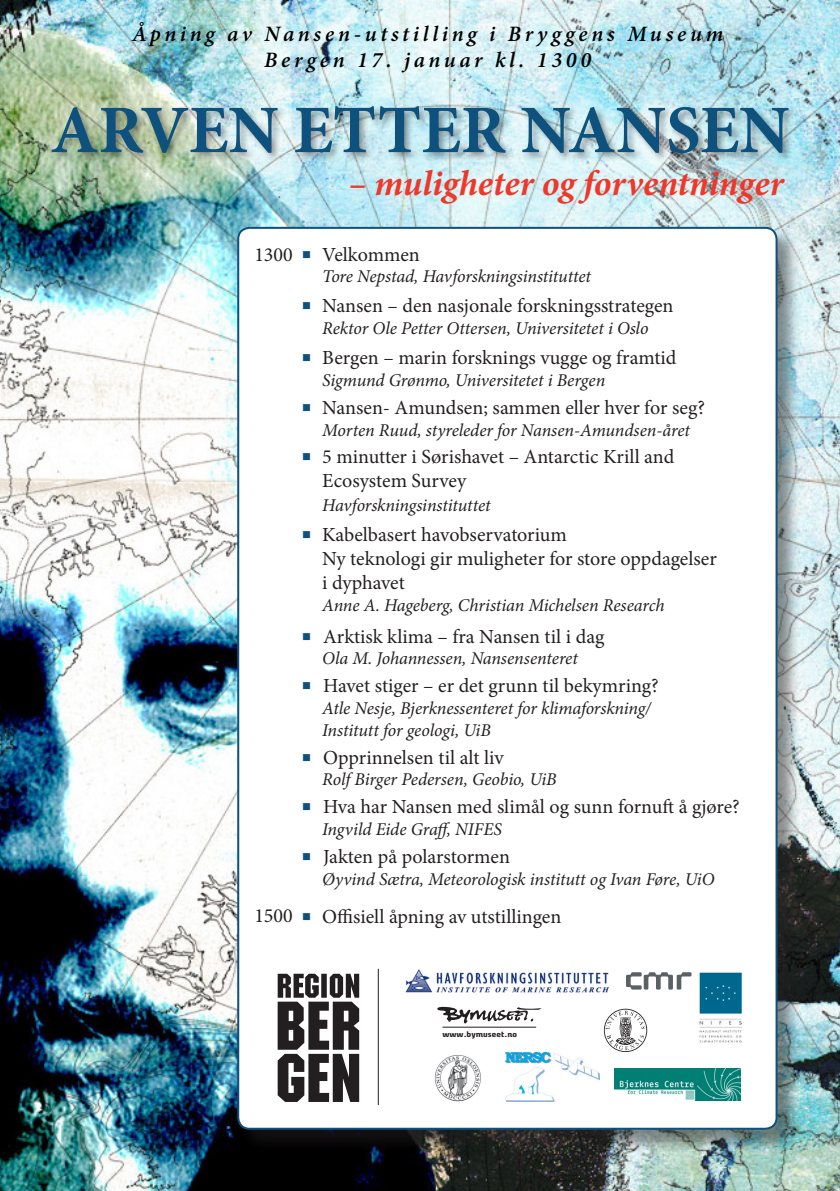
<style>
.page{position:relative;width:840px;height:1191px;background:#fff}
.page>*{position:absolute;margin:0;border:0;box-sizing:border-box;transform-origin:0 0}
.t1{font:700 68px "Minion Pro";color:#0e517c}
.t2{font:italic 700 36px "Minion Pro";letter-spacing:-.005em;color:#ef372a}
.t3{font:italic 600 22px "Minion Pro";letter-spacing:.17em;color:#000}
.t4{font:20px "Minion Pro";color:#231f20}
.t5{font:italic 18px "Minion Pro";letter-spacing:-.01em;color:#231f20}
.t6{font:800 7.6px "Max Demi Serif";color:#231f20}
.s1{color:#0e517c}
</style>
<div class="page">
<img style="left:0;top:0;width:839px;height:1191px">
<div style="left:50px;top:105px;width:748px;height:57px;background:#231f20;opacity:.44"></div>
<div style="left:238px;top:228px;width:562px;height:924px;background:#231f20;opacity:.49"></div>
<div style="left:238px;top:228px;width:538px;height:900px;background:#fff;border-radius:11px"></div>
<svg style="left:626px;top:972px;width:65px;height:17px"></svg>
<img style="left:699px;top:972px;width:42px;height:71px">
<svg style="left:603px;top:1008px;width:44px;height:44px"></svg>
<img style="left:614px;top:1068px;width:126px;height:32px">
<img style="left:434px;top:1055px;width:46px;height:47px">
<hr style="left:442px;top:1026px;width:94px;height:1px;background:#231f20">
<svg style="left:437px;top:1006px;width:104px;height:17px"></svg>
<img style="left:505px;top:1052px;width:94px;height:49px">
<img style="left:405px;top:969px;width:203px;height:23px">
<svg style="left:277px;top:973px;width:82px;height:129px"></svg>
<hr style="left:377px;top:968px;width:1px;height:137px;background:#231f20">
<p class="t3" style="left:132px;top:19px;width:592px">Åpning av Nansen-utstilling i Bryggens Museum</p>
<p class="t3" style="left:264px;top:45px;width:328px">Bergen 17. januar kl. 1300</p>
<p class="t1" style="left:50px;top:82px;width:740px">ARVEN ETTER NANSEN</p>
<p class="t2" style="left:348px;top:157px;width:436px">– muligheter og forventninger</p>
<p class="t4" style="left:254px;top:241px;width:40px">1300</p>
<p class="t4" style="left:254px;top:902px;width:40px">1500</p>
<p class="t4" style="left:302px;top:241px;width:119px"><span class="s1">■</span> Velkommen</p>
<p class="t5" style="left:322px;top:264px;width:270px">Tore Nepstad, Havforskningsinstituttet</p>
<p class="t4" style="left:302px;top:292px;width:372px"><span class="s1">■</span> Nansen – den nasjonale forskningsstrategen</p>
<p class="t5" style="left:322px;top:316px;width:327px">Rektor Ole Petter Ottersen, Universitetet i Oslo</p>
<p class="t4" style="left:302px;top:344px;width:375px"><span class="s1">■</span> Bergen – marin forsknings vugge og framtid</p>
<p class="t5" style="left:322px;top:367px;width:284px">Sigmund Grønmo, Universitetet i Bergen</p>
<p class="t4" style="left:302px;top:394px;width:404px"><span class="s1">■</span> Nansen- Amundsen; sammen eller hver for seg?</p>
<p class="t5" style="left:322px;top:417px;width:369px">Morten Ruud, styreleder for Nansen-Amundsen-året</p>
<p class="t4" style="left:302px;top:443px;width:373px"><span class="s1">■</span> 5 minutter i Sørishavet – Antarctic Krill and</p>
<p class="t4" style="left:322px;top:467px;width:146px">Ecosystem Survey</p>
<p class="t5" style="left:322px;top:493px;width:170px">Havforskningsinstituttet</p>
<p class="t4" style="left:302px;top:521px;width:266px"><span class="s1">■</span> Kabelbasert havobservatorium</p>
<p class="t4" style="left:322px;top:545px;width:396px">Ny teknologi gir muligheter for store oppdagelser</p>
<p class="t4" style="left:322px;top:569px;width:84px">i dyphavet</p>
<p class="t5" style="left:322px;top:593px;width:343px">Anne A. Hageberg, Christian Michelsen Research</p>
<p class="t4" style="left:302px;top:623px;width:303px"><span class="s1">■</span> Arktisk klima – fra Nansen til i dag</p>
<p class="t5" style="left:322px;top:646px;width:257px">Ola M. Johannessen, Nansensenteret</p>
<p class="t4" style="left:302px;top:672px;width:358px"><span class="s1">■</span> Havet stiger – er det grunn til bekymring?</p>
<p class="t5" style="left:322px;top:696px;width:330px">Atle Nesje, Bjerknessenteret for klimaforskning/</p>
<p class="t5" style="left:322px;top:717px;width:170px">Institutt for geologi, UiB</p>
<p class="t4" style="left:302px;top:744px;width:203px"><span class="s1">■</span> Opprinnelsen til alt liv</p>
<p class="t5" style="left:322px;top:767px;width:236px">Rolf Birger Pedersen, Geobio, UiB</p>
<p class="t4" style="left:302px;top:793px;width:439px"><span class="s1">■</span> Hva har Nansen med slimål og sunn fornuft å gjøre?</p>
<p class="t5" style="left:322px;top:817px;width:181px">Ingvild Eide Graff, NIFES</p>
<p class="t4" style="left:302px;top:843px;width:209px"><span class="s1">■</span> Jakten på polarstormen</p>
<p class="t5" style="left:322px;top:866px;width:393px">Øyvind Sætra, Meteorologisk institutt og Ivan Føre, UiO</p>
<p class="t4" style="left:302px;top:903px;width:260px"><span class="s1">■</span> Offisiell åpning av utstillingen</p>
<p class="t6" style="left:442px;top:1029px;width:76px">www.bymuseet.no</p>
</div>
